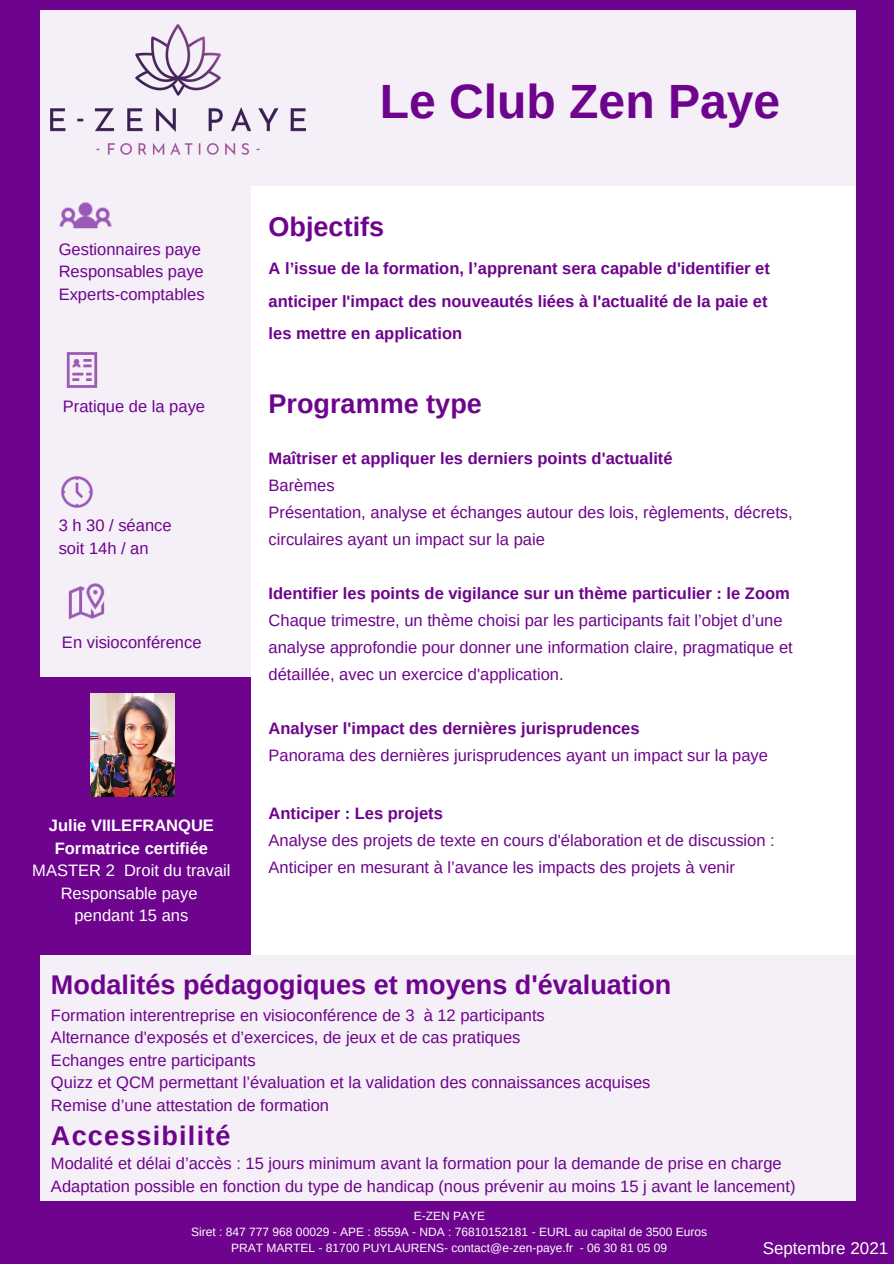
<style>
.page{position:relative;width:894px;height:1264px;background:#fff}
.page>*{position:absolute;margin:0;border:0;box-sizing:border-box;transform-origin:0 0}
.t1{font:700 48px "Arimo";color:#6e038d}
.t2{font:700 27px "Arimo";color:#6e038d}
.t3{font:700 27px "Arimo";letter-spacing:.045em;color:#6e038d}
.t4{font:16.95px "Arimo";color:#fff}
.t5{font:16.5px/27px "Arimo";color:#6e038d}
.t6{font:700 16.5px/32.7px "Arimo";color:#6e038d}
.t7{font:16.5px "Arimo";color:#fff}
.t8{font:700 16.5px "Arimo";color:#fff}
.t9{font:12px "Arimo";color:#fff}
</style>
<div class="page">
<div style="left:0;top:0;width:893px;height:1263px;background:#6e038d"></div>
<div style="left:40px;top:10px;width:815px;height:1190px;background:linear-gradient(to right,#f6f0f8,#fefdfe)"></div>
<div style="left:14px;top:677px;width:237px;height:277px;background:#6e038d"></div>
<img style="left:59px;top:187px;width:54px;height:54px">
<img style="left:60px;top:348px;width:43px;height:43px">
<img style="left:57px;top:471px;width:40px;height:41px">
<img style="left:66px;top:581px;width:44px;height:43px">
<img style="left:51px;top:24px;width:254px;height:131px">
<img style="left:90px;top:693px;width:85px;height:103px">
<p class="t5" style="left:59px;top:235px;width:144px">Gestionnaires paye</p>
<p class="t5" style="left:59px;top:258px;width:146px">Responsables paye</p>
<p class="t5" style="left:59px;top:280px;width:147px">Experts-comptables</p>
<p class="t5" style="left:63px;top:393px;width:144px">Pratique de la paye</p>
<p class="t5" style="left:59px;top:512px;width:114px">3 h 30 / séance</p>
<p class="t5" style="left:59px;top:534px;width:91px">soit 14h / an</p>
<p class="t5" style="left:62px;top:629px;width:141px">En visioconférence</p>
<p class="t8" style="left:49px;top:816px;width:167px">Julie VIILEFRANQUE</p>
<p class="t8" style="left:55px;top:838px;width:155px">Formatrice certifiée</p>
<p class="t7" style="left:32px;top:861px;width:200px">MASTER 2 Droit du travail</p>
<p class="t7" style="left:61px;top:884px;width:138px">Responsable paye</p>
<p class="t7" style="left:74px;top:906px;width:115px">pendant 15 ans</p>
<p class="t1" style="left:379px;top:74px;width:402px">Le Club Zen Paye</p>
<p class="t2" style="left:268px;top:211px;width:117px">Objectifs</p>
<p class="t6" style="left:268px;top:252px;width:502px">A l’issue de la formation, l’apprenant sera capable d'identifier et anticiper l'impact des nouveautés liées à l'actualité de la paie et les mettre en application</p>
<p class="t2" style="left:268px;top:389px;width:215px">Programme type</p>
<p class="t6" style="left:268px;top:441px;width:405px">Maîtriser et appliquer les derniers points d'actualité</p>
<p class="t5" style="left:268px;top:471px;width:68px">Barèmes</p>
<p class="t5" style="left:268px;top:498px;width:525px">Présentation, analyse et échanges autour des lois, règlements, décrets, circulaires ayant un impact sur la paie</p>
<p class="t6" style="left:268px;top:576px;width:522px">Identifier les points de vigilance sur un thème particulier : le Zoom</p>
<p class="t5" style="left:268px;top:606px;width:525px">Chaque trimestre, un thème choisi par les participants fait l’objet d’une analyse approfondie pour donner une information claire, pragmatique et détaillée, avec un exercice d'application.</p>
<p class="t6" style="left:268px;top:712px;width:372px">Analyser l'impact des dernières jurisprudences</p>
<p class="t5" style="left:268px;top:741px;width:501px">Panorama des dernières jurisprudences ayant un impact sur la paye</p>
<p class="t6" style="left:268px;top:796px;width:176px">Anticiper : Les projets</p>
<p class="t5" style="left:268px;top:826px;width:507px">Analyse des projets de texte en cours d'élaboration et de discussion :<br>Anticiper en mesurant à l’avance les impacts des projets à venir</p>
<p class="t2" style="left:51px;top:969px;width:621px">Modalités pédagogiques et moyens d'évaluation</p>
<p class="t5" style="left:51px;top:1001px;width:495px">Formation interentreprise en visioconférence de 3 à 12 participants</p>
<p class="t5" style="left:51px;top:1023px;width:471px">Alternance d'exposés et d’exercices, de jeux et de cas pratiques</p>
<p class="t5" style="left:51px;top:1046px;width:206px">Echanges entre participants</p>
<p class="t5" style="left:51px;top:1069px;width:600px">Quizz et QCM permettant l’évaluation et la validation des connaissances acquises</p>
<p class="t5" style="left:51px;top:1091px;width:279px">Remise d’une attestation de formation</p>
<p class="t3" style="left:51px;top:1120px;width:181px">Accessibilité</p>
<p class="t5" style="left:51px;top:1150px;width:732px">Modalité et délai d’accès : 15 jours minimum avant la formation pour la demande de prise en charge</p>
<p class="t5" style="left:51px;top:1172px;width:745px">Adaptation possible en fonction du type de handicap (nous prévenir au moins 15 j avant le lancement)</p>
<p class="t9" style="left:413px;top:1208px;width:73px">E-ZEN PAYE</p>
<p class="t9" style="left:191px;top:1224px;width:517px">Siret : 847 777 968 00029 - APE : 8559A - NDA : 76810152181 - EURL au capital de 3500 Euros</p>
<p class="t9" style="left:231px;top:1240px;width:437px">PRAT MARTEL - 81700 PUYLAURENS- contact@e-zen-paye.fr - 06 30 81 05 09</p>
<p class="t4" style="left:762px;top:1238px;width:127px">Septembre 2021</p>
</div>
